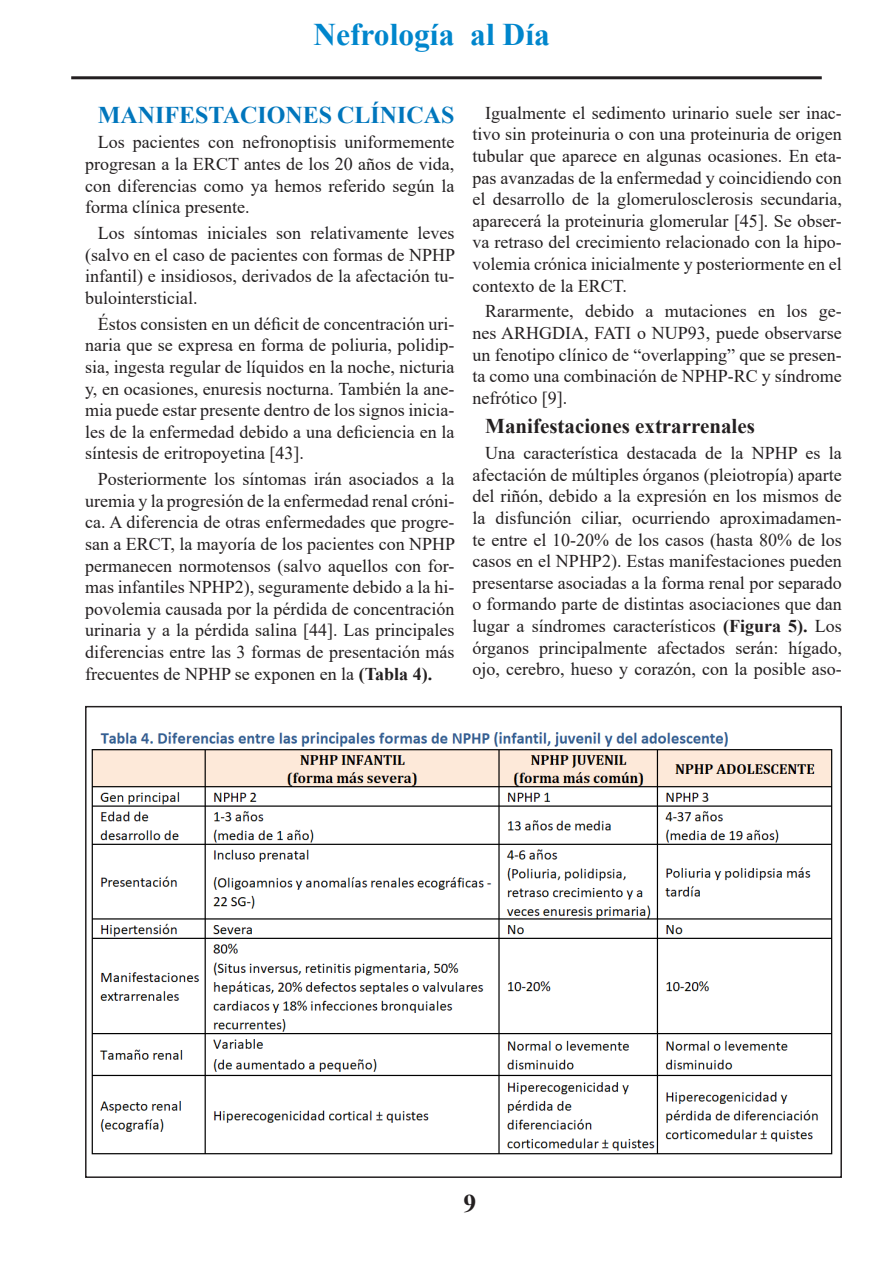
<style>
.page{position:relative;width:893px;height:1263px;background:#fff}
.page>*{position:absolute;margin:0;border:0;box-sizing:border-box;transform-origin:0 0}
.t1{font:700 31.5px "Times New Roman";color:#0086cc}
.t2{font:700 25.5px "Times New Roman";color:#231f20}
.t3{font:700 24px "Times New Roman";color:#0076bc}
.t4{font:700 21px "Times New Roman";color:#231f20}
.t5{font:18px/21.6px "Times New Roman";color:#231f20;text-align:justify}
.s1{font-weight:700}
</style>
<div class="page">
<hr style="left:71px;top:76px;width:751px;height:3px;background:#231f20">
<img style="left:91px;top:732px;width:742px;height:423px">
<div style="left:85px;top:706px;width:757px;height:472px;border:2px solid #231f20"></div>
<h1 class="t1" style="left:313px;top:11px;width:238px">Nefrología al Día</h1>
<h3 class="t3" style="left:98px;top:97px;width:358px">MANIFESTACIONES CLÍNICAS</h3>
<p class="t5" style="left:85px;top:131px;width:371px;text-indent:13px">Los pacientes con nefronoptisis uniformemente progresan a la ERCT antes de los 20 años de vida, con diferencias como ya hemos referido según la forma clínica presente.</p>
<p class="t5" style="left:85px;top:222px;width:372px;text-indent:13px">Los síntomas iniciales son relativamente leves (salvo en el caso de pacientes con formas de NPHP infantil) e insidiosos, derivados de la afectación tu&shy;bulointersticial.</p>
<p class="t5" style="left:85px;top:312px;width:371px;text-indent:13px">Éstos consisten en un déficit de concentración uri&shy;naria que se expresa en forma de poliuria, polidip&shy;sia, ingesta regular de líquidos en la noche, nicturia y, en ocasiones, enuresis nocturna. También la ane&shy;mia puede estar presente dentro de los signos inicia&shy;les de la enfermedad debido a una deficiencia en la síntesis de eritropoyetina [43].</p>
<p class="t5" style="left:85px;top:468px;width:372px;text-indent:13px">Posteriormente los síntomas irán asociados a la uremia y la progresión de la enfermedad renal cróni&shy;ca. A diferencia de otras enfermedades que progre&shy;san a ERCT, la mayoría de los pacientes con NPHP permanecen normotensos (salvo aquellos con for&shy;mas infantiles NPHP2), seguramente debido a la hi&shy;povolemia causada por la pérdida de concentración urinaria y a la pérdida salina [44]. Las principales diferencias entre las 3 formas de presentación más frecuentes de NPHP se exponen en la <span class="s1">(Tabla 4).</span></p>
<p class="t5" style="left:472px;top:101px;width:371px;text-indent:13px">Igualmente el sedimento urinario suele ser inac&shy;tivo sin proteinuria o con una proteinuria de origen tubular que aparece en algunas ocasiones. En eta&shy;pas avanzadas de la enfermedad y coincidiendo con el desarrollo de la glomerulosclerosis secundaria, aparecerá la proteinuria glomerular [45]. Se obser&shy;va retraso del crecimiento relacionado con la hipo&shy;volemia crónica inicialmente y posteriormente en el contexto de la ERCT.</p>
<p class="t5" style="left:472px;top:300px;width:371px;text-indent:13px">Rararmente, debido a mutaciones en los ge&shy;nes ARHGDIA, FATI o NUP93, puede observarse un fenotipo clínico de “overlapping” que se presen&shy;ta como una combinación de NPHP-RC y síndrome nefrótico [9].</p>
<p class="t4" style="left:485px;top:411px;width:271px">Manifestaciones extrarrenales</p>
<p class="t5" style="left:472px;top:442px;width:371px;text-indent:13px">Una característica destacada de la NPHP es la afectación de múltiples órganos (pleiotropía) aparte del riñón, debido a la expresión en los mismos de la disfunción ciliar, ocurriendo aproximadamen&shy;te entre el 10-20% de los casos (hasta 80% de los casos en el NPHP2). Estas manifestaciones pueden presentarse asociadas a la forma renal por separado o formando parte de distintas asociaciones que dan lugar a síndromes característicos <span class="s1">(Figura 5).</span> Los órganos principalmente afectados serán: hígado, ojo, cerebro, hueso y corazón, con la posible aso-</p>
<h2 class="t2" style="left:463px;top:1185px;width:14px">9</h2>
</div>
